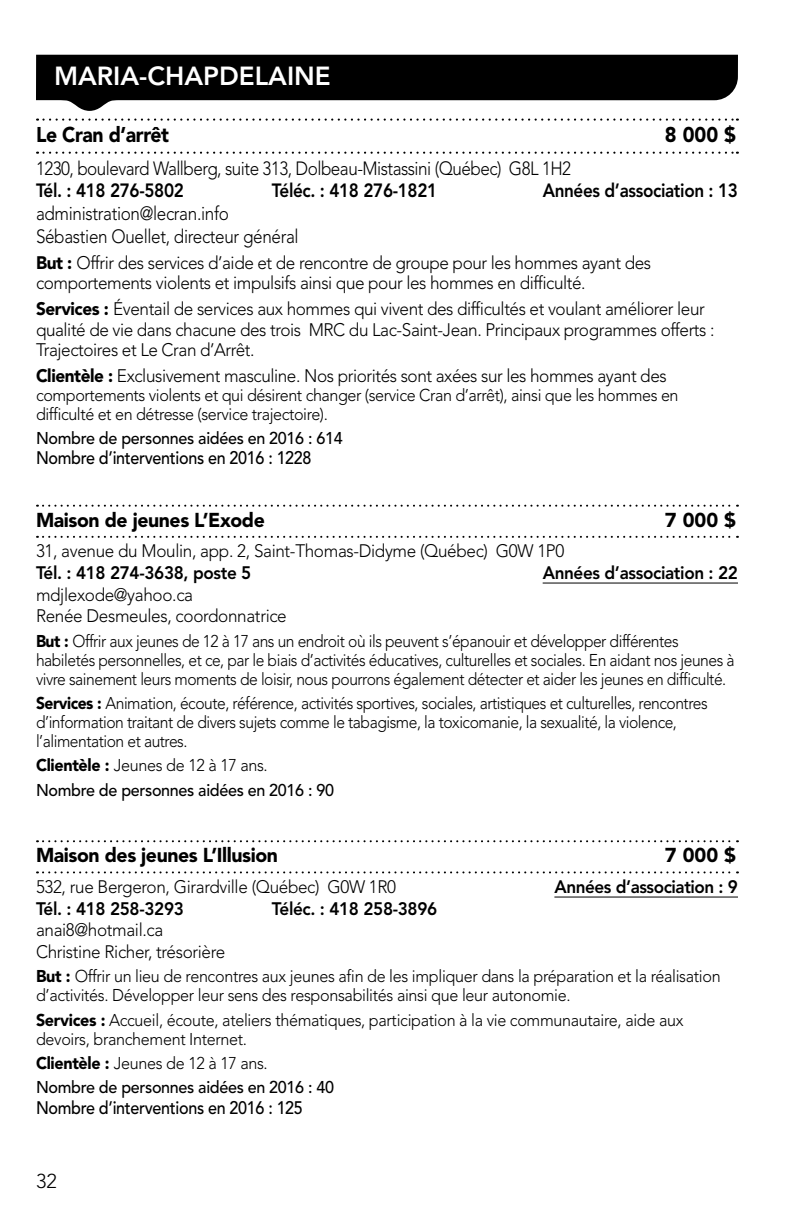
<style>
.page{position:relative;width:792px;height:1224px;background:#fff}
.page>*{position:absolute;margin:0;border:0;box-sizing:border-box;transform-origin:0 0}
.t1{font:800 26px "Avenir LT Std";color:#fff}
.t2{font:900 21.2px "Avenir LT Std";letter-spacing:-.02em;color:#000;scale:.91 1}
.t3{font:900 21.2px "Avenir LT Std";letter-spacing:-.02em;color:#000;scale:.94 1}
.t4{font:900 20px "Avenir LT Std";letter-spacing:-.02em;color:#000}
.t5{font:300 20px "Avenir LT Std";color:#000}
.t6{font:300 19.2px/23px "Avenir LT Std";letter-spacing:-.03em;color:#000;scale:.89 1}
.t7{font:800 19.2px "Avenir LT Std";letter-spacing:-.02em;color:#000;scale:.89 1}
.t8{font:300 18px/20.2px "Avenir LT Std";letter-spacing:-.025em;color:#000;scale:.95 1}
.t9{font:800 18px "Avenir LT Std";letter-spacing:-.02em;color:#000;scale:.95 1}
.t10{font:500 18px "Avenir LT Std";letter-spacing:-.02em;color:#000;scale:.89 1}
.t11{font:300 17px/19px "Avenir LT Std";letter-spacing:-.03em;color:#000;scale:.92 1}
.t12{font:300 17px/19px "Avenir LT Std";letter-spacing:-.03em;color:#000;scale:.95 1}
.t13{font:500 17px/24.4px "Avenir LT Std";letter-spacing:-.02em;color:#000;scale:.95 1}
.s1{font-weight:900}
.s2{font-weight:300}
</style>
<div class="page">
<svg style="left:36px;top:55px;width:702px;height:56px;fill:#000"></svg>
<svg style="left:37px;top:119px;width:701px;height:2px"></svg>
<svg style="left:37px;top:152px;width:701px;height:2px"></svg>
<svg style="left:37px;top:505px;width:701px;height:2px"></svg>
<svg style="left:37px;top:536px;width:701px;height:2px"></svg>
<hr style="left:543px;top:583px;width:195px;height:1px;background:#000">
<svg style="left:37px;top:840px;width:701px;height:2px"></svg>
<svg style="left:37px;top:871px;width:701px;height:2px"></svg>
<hr style="left:554px;top:897px;width:184px;height:1px;background:#000">
<h1 class="t1" style="left:54px;top:61px;width:278px">MARIA-CHAPDELAINE</h1>
<p class="t2" style="left:36px;top:122px;width:148px">Le Cran d’arrêt</p>
<p class="t3" style="left:665px;top:122px;width:77px">8 000 $</p>
<p class="t6" style="left:36px;top:157px;width:603px">1230, boulevard Wallberg, suite 313, Dolbeau-Mistassini (Québec) G8L 1H2</p>
<p class="t7" style="left:36px;top:179px;width:168px">Tél. : 418 276-5802</p>
<p class="t7" style="left:272px;top:179px;width:187px">Téléc. : 418 276-1821</p>
<p class="t7" style="left:543px;top:179px;width:221px">Années d’association : 13</p>
<p class="t6" style="left:36px;top:202px;width:297px">administration@lecran. info<br>Sébastien Ouellet, directeur général</p>
<p class="t8" style="left:36px;top:253px;width:649px"><span class="s1">But :</span> Offrir des services d’aide et de rencontre de groupe pour les hommes ayant des comportements violents et impulsifs ainsi que pour les hommes en difficulté.</p>
<p class="t8" style="left:36px;top:299px;width:716px"><span class="s1">Services :</span> Éventail de services aux hommes qui vivent des difficultés et voulant améliorer leur qualité de vie dans chacune des trois MRC du Lac-Saint-Jean. Principaux programmes offerts :<br>Trajectoires et Le Cran d’Arrêt.</p>
<p class="t8" style="left:36px;top:365px;width:665px"><span class="s1">Clientèle :</span> Exclusivement masculine. Nos priorités sont axées sur les hommes ayant des</p>
<p class="t12" style="left:36px;top:385px;width:678px">comportements violents et qui désirent changer (service Cran d’arrêt), ainsi que les hommes en difficulté et en détresse (service trajectoire).</p>
<p class="t13" style="left:36px;top:426px;width:324px">Nombre de personnes aidées en 2016 : 614</p>
<p class="t10" style="left:36px;top:448px;width:311px">Nombre d’interventions en 2016 : 1228</p>
<p class="t4" style="left:36px;top:508px;width:230px">Maison de jeunes L’Exode</p>
<p class="t4" style="left:665px;top:508px;width:73px">7 000 $</p>
<p class="t8" style="left:36px;top:541px;width:558px">31, avenue du Moulin, app. 2, Saint-Thomas-Didyme (Québec) G0W 1P0</p>
<p class="t9" style="left:36px;top:562px;width:228px">Tél. : 418 274-3638, poste 5</p>
<p class="t9" style="left:543px;top:562px;width:207px">Années d’association : 22</p>
<p class="t8" style="left:36px;top:584px;width:266px;line-height:21.6px">mdjlexode@yahoo.ca<br>Renée Desmeules, coordonnatrice</p>
<p class="t11" style="left:36px;top:631px;width:761px"><span class="s1">But :</span> Offrir aux jeunes de 12 à 17 ans un endroit où ils peuvent s’épanouir et développer différentes habiletés personnelles, et ce, par le biais d’activités éducatives, culturelles et sociales. En aidant nos jeunes à vivre sainement leurs moments de loisir, nous pourrons également détecter et aider les jeunes en difficulté.</p>
<p class="t11" style="left:36px;top:694px;width:732px"><span class="s1">Services :</span> Animation, écoute, référence, activités sportives, sociales, artistiques et culturelles, rencontres d’information traitant de divers sujets comme le tabagisme, la toxicomanie, la sexualité, la violence, l’alimentation et autres.</p>
<p class="t13" style="left:36px;top:754px;width:315px"><span class="s1">Clientèle :</span> <span class="s2">Jeunes de 12 à 17 ans.<br></span>Nombre de personnes aidées en 2016 : 90</p>
<p class="t4" style="left:36px;top:843px;width:244px">Maison des jeunes L’Illusion</p>
<p class="t4" style="left:665px;top:843px;width:73px">7 000 $</p>
<p class="t8" style="left:36px;top:877px;width:381px">532, rue Bergeron, Girardville (Québec) G0W 1R0</p>
<p class="t9" style="left:554px;top:876px;width:195px">Années d’association : 9</p>
<p class="t9" style="left:36px;top:898px;width:157px">Tél. : 418 258-3293</p>
<p class="t9" style="left:272px;top:898px;width:176px">Téléc. : 418 258-3896</p>
<p class="t8" style="left:36px;top:919px;width:201px;line-height:21.6px">anai8@hotmail.ca<br>Christine Richer, trésorière</p>
<p class="t12" style="left:36px;top:967px;width:722px"><span class="s1">But :</span> Offrir un lieu de rencontres aux jeunes afin de les impliquer dans la préparation et la réalisation d’activités. Développer leur sens des responsabilités ainsi que leur autonomie.</p>
<p class="t12" style="left:36px;top:1010px;width:683px"><span class="s1">Services :</span> Accueil, écoute, ateliers thématiques, participation à la vie communautaire, aide aux devoirs, branchement Internet.</p>
<p class="t13" style="left:36px;top:1051px;width:315px"><span class="s1">Clientèle :</span> <span class="s2">Jeunes de 12 à 17 ans.<br></span>Nombre de personnes aidées en 2016 : 40</p>
<p class="t10" style="left:36px;top:1097px;width:301px">Nombre d’interventions en 2016 : 125</p>
<p class="t5" style="left:36px;top:1169px;width:22px">32</p>
</div>
